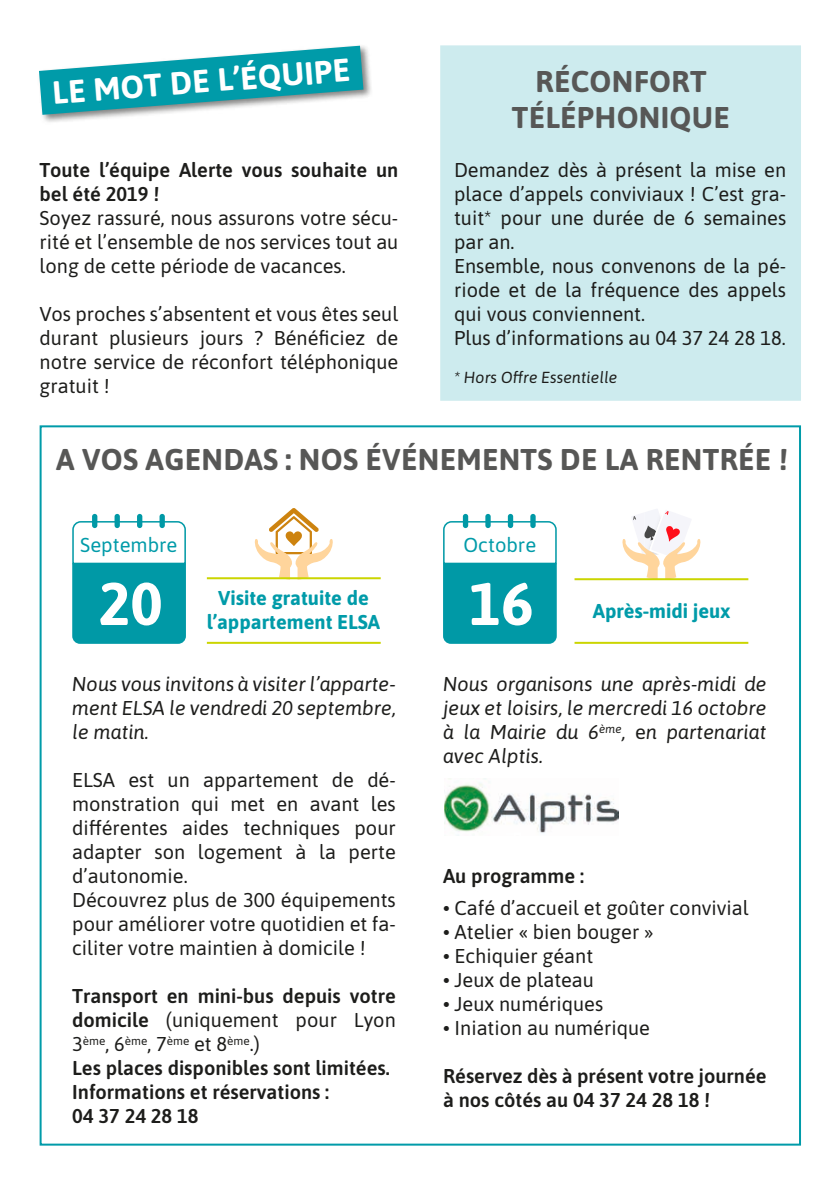
<style>
.page{position:relative;width:840px;height:1191px;background:#fff}
.page>*{position:absolute;margin:0;border:0;box-sizing:border-box;transform-origin:0 0}
.t1{font:700 60px "Asap";color:#fff}
.t2{font:700 32px "Asap";color:#fff}
.t3{font:700 30px/36px "Asap";letter-spacing:.01em;color:#575756;text-align:center}
.t4{font:20.2px "Asap";color:#009ba9}
.t5{font:20px/24px "Asap";color:#1d1d1b;text-align:justify}
.t6{font:600 20px/24px "Asap";color:#1d1d1b}
.t7{font:italic 20px/24px "Asap";color:#1d1d1b;text-align:justify}
.t8{font:700 20px/24px "Asap";color:#009ba9;text-align:center}
.t9{font:italic 16px "Asap";color:#1d1d1b}
.t10{font:11.6px "Asap";color:#1d1d1b}
.s1{font-weight:400}
.s2{font-size:20px}
.s3{font-style:normal}
</style>
<div class="page">
<svg style="left:622px;top:509px;width:78px;height:69px"></svg>
<svg style="left:254px;top:508px;width:79px;height:69px"></svg>
<div style="left:37px;top:44px;width:336px;height:81px;background:#1d1d1b;opacity:.55"></div>
<svg style="left:38px;top:45px;width:326px;height:71px"></svg>
<div style="left:440px;top:45px;width:360px;height:356px;background:#cdebee"></div>
<svg style="left:72px;top:520px;width:114px;height:124px"></svg>
<div style="left:92px;top:514px;width:5px;height:14px;background:#0099a6;border-radius:3px"></div>
<div style="left:114px;top:514px;width:6px;height:14px;background:#0099a6;border-radius:3px"></div>
<div style="left:137px;top:514px;width:5px;height:14px;background:#0099a6;border-radius:3px"></div>
<div style="left:159px;top:514px;width:6px;height:14px;background:#0099a6;border-radius:3px"></div>
<svg style="left:443px;top:520px;width:114px;height:124px"></svg>
<div style="left:462px;top:514px;width:6px;height:14px;background:#0099a6;border-radius:3px"></div>
<div style="left:485px;top:514px;width:5px;height:14px;background:#0099a6;border-radius:3px"></div>
<div style="left:507px;top:514px;width:6px;height:14px;background:#0099a6;border-radius:3px"></div>
<div style="left:530px;top:514px;width:5px;height:14px;background:#0099a6;border-radius:3px"></div>
<hr style="left:207px;top:642px;width:173px;height:2px;background:#cbd500">
<hr style="left:574px;top:642px;width:174px;height:2px;background:#cbd500">
<hr style="left:207px;top:577px;width:173px;height:2px;background:#cbd500">
<hr style="left:574px;top:578px;width:174px;height:2px;background:#cbd500">
<img style="left:444px;top:778px;width:174px;height:55px">
<h2 class="t2" style="left:51px;top:69px;width:300px;rotate:-4deg">LE MOT DE L’ÉQUIPE</h2>
<p class="t6" style="left:40px;top:157px;width:360px">Toute l’équipe Alerte vous souhaite un bel été 2019 !</p>
<p class="t5" style="left:40px;top:204px;width:360px">Soyez rassuré, nous assurons votre sécu&shy;rité et l’ensemble de nos services tout au long de cette période de vacances.</p>
<p class="t5" style="left:40px;top:300px;width:360px">Vos proches s’absentent et vous êtes seul durant plusieurs jours ? Bénéficiez de notre service de réconfort téléphonique gratuit !</p>
<h3 class="t3" style="left:511px;top:62px;width:219px">RÉCONFORT<br>TÉLÉPHONIQUE</h3>
<p class="t5" style="left:454px;top:156px;width:333px;text-align:left">Demandez dès à présent la mise en place d’appels conviviaux ! C’est gra&shy;tuit* pour une durée de 6 semaines par an.<br>Ensemble, nous convenons de la pé&shy;riode et de la fréquence des appels qui vous conviennent.<br>Plus d’informations au 04 37 24 28 18.</p>
<p class="t9" style="left:454px;top:367px;width:165px">* Hors Offre Essentielle</p>
<h3 class="t3" style="left:56px;top:440px;width:732px">A VOS AGENDAS : NOS ÉVÉNEMENTS DE LA RENTRÉE !</h3>
<p class="t4" style="left:80px;top:531px;width:99px">Septembre</p>
<p class="t4" style="left:463px;top:531px;width:74px">Octobre</p>
<h1 class="t1" style="left:98px;top:561px;width:66px">20</h1>
<h1 class="t1" style="left:469px;top:561px;width:66px">16</h1>
<p class="t8" style="left:207px;top:585px;width:175px">Visite gratuite de l’appartement ELSA</p>
<p class="t8" style="left:592px;top:598px;width:139px">Après-midi jeux</p>
<p class="t7" style="left:72px;top:671px;width:325px">Nous vous invitons à visiter l’apparte&shy;ment ELSA le vendredi 20 septembre, le matin.</p>
<p class="t5" style="left:72px;top:767px;width:325px;text-align:left">ELSA est un appartement de dé&shy;monstration qui met en avant les différentes aides techniques pour adapter son logement à la perte d’autonomie.<br>Découvrez plus de 300 équipements pour améliorer votre quotidien et fa&shy;ciliter votre maintien à domicile !</p>
<p class="t6" style="left:72px;top:983px;width:325px">Transport en mini-bus depuis votre domicile <span class="s1">(uniquement pour Lyon</span></p>
<p class="t10" style="left:72px;top:1032px;width:189px"><span class="s2">3</span>ème<span class="s2">, 6</span>ème<span class="s2">, 7</span>ème <span class="s2">et 8</span>ème<span class="s2">.)</span></p>
<p class="t6" style="left:72px;top:1055px;width:319px">Les places disponibles sont limitées.<br>Informations et réservations :<br>04 37 24 28 18</p>
<p class="t7" style="left:443px;top:671px;width:325px">Nous organisons une après-midi de jeux et loisirs, le mercredi 16 octobre à la Mairie du 6<sup>ème</sup>, <span class="s3">e</span>n partenariat avec Alptis.</p>
<p class="t6" style="left:443px;top:863px;width:142px">Au programme :</p>
<p class="t5" style="left:443px;top:895px;width:307px">• Café d’accueil et goûter convivial</p>
<p class="t5" style="left:443px;top:919px;width:212px">• Atelier « bien bouger »</p>
<p class="t5" style="left:443px;top:943px;width:151px">• Echiquier géant</p>
<p class="t5" style="left:443px;top:967px;width:152px">• Jeux de plateau</p>
<p class="t5" style="left:443px;top:991px;width:162px">• Jeux numériques</p>
<p class="t5" style="left:443px;top:1015px;width:208px">• Iniation au numérique</p>
<p class="t6" style="left:443px;top:1063px;width:325px">Réservez dès à présent votre journée à nos côtés au 04 37 24 28 18 !</p>
</div>
